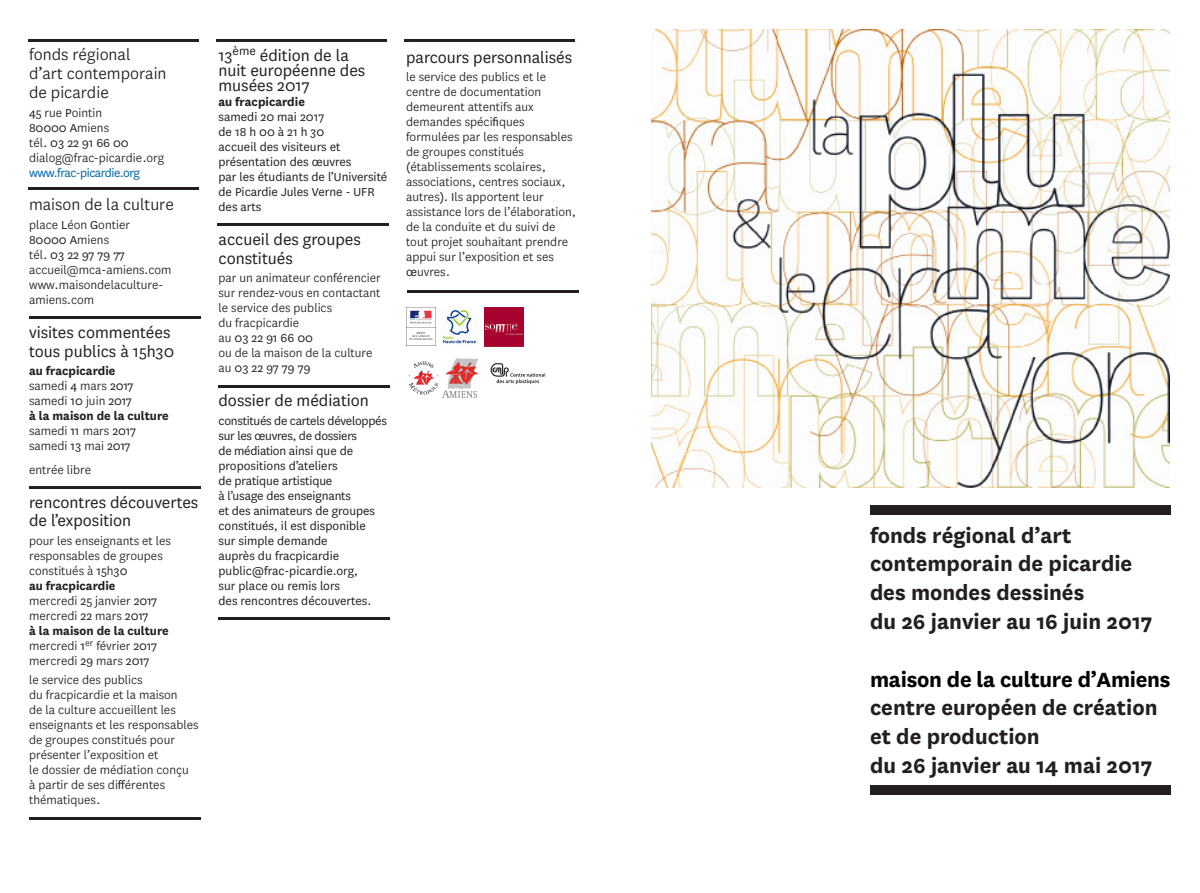
<style>
.page{position:relative;width:1200px;height:893px;background:#fff}
.page>*{position:absolute;margin:0;border:0;box-sizing:border-box;transform-origin:0 0}
.t1{font:700 24px/28.8px "National";color:#231f20}
.t2{font:700 24px "National";letter-spacing:-.01em;color:#000}
.t3{font:18px/18.8px "National";color:#231f20}
.t4{font:18px "National Frac";color:#231f20}
.t5{font:13.5px/15px "National Frac";color:#231f20}
.t6{font:13.5px/15px "National";color:#231f20}
.t7{font:13.5px/15px "National";letter-spacing:-.02em;color:#231f20}
.t8{font:700 13.5px "National";color:#231f20}
.t9{font:13.5px "National";letter-spacing:-.04em;color:#0065a4}
</style>
<div class="page">
<img style="left:651px;top:30px;width:517px;height:458px">
<hr style="left:29px;top:317px;width:171px;height:2px;background:#231f20">
<hr style="left:29px;top:486px;width:171px;height:3px;background:#231f20">
<hr style="left:29px;top:817px;width:171px;height:2px;background:#231f20">
<hr style="left:217px;top:39px;width:170px;height:3px;background:#231f20">
<hr style="left:218px;top:385px;width:172px;height:2px;background:#231f20">
<hr style="left:218px;top:617px;width:172px;height:3px;background:#231f20">
<hr style="left:29px;top:39px;width:170px;height:3px;background:#231f20">
<hr style="left:29px;top:187px;width:170px;height:3px;background:#231f20">
<hr style="left:404px;top:39px;width:170px;height:3px;background:#231f20">
<hr style="left:217px;top:223px;width:172px;height:2px;background:#231f20">
<hr style="left:407px;top:290px;width:171px;height:2px;background:#231f20">
<img style="left:408px;top:361px;width:31px;height:34px">
<img style="left:484px;top:308px;width:39px;height:39px">
<img style="left:442px;top:310px;width:35px;height:34px">
<img style="left:406px;top:307px;width:30px;height:39px">
<img style="left:490px;top:363px;width:56px;height:22px">
<img style="left:443px;top:358px;width:35px;height:39px">
<div style="left:869px;top:506px;width:300px;height:9px;background:#231f20"></div>
<div style="left:869px;top:785px;width:300px;height:10px;background:#231f20"></div>
<p class="t4" style="left:29px;top:45px;width:103px">fonds régional</p>
<p class="t4" style="left:29px;top:63px;width:139px">d’art contemporain</p>
<p class="t4" style="left:29px;top:82px;width:81px">de picardie</p>
<p class="t5" style="left:29px;top:105px;width:75px">45 rue Pointin</p>
<p class="t5" style="left:29px;top:120px;width:82px">80000 Amiens</p>
<p class="t5" style="left:29px;top:135px;width:101px">tél. 03 22 91 66 00</p>
<p class="t5" style="left:29px;top:150px;width:137px">dialog@frac-picardie.org</p>
<p class="t9" style="left:29px;top:164px;width:112px">www.frac-picardie.org</p>
<p class="t4" style="left:29px;top:195px;width:146px">maison de la culture</p>
<p class="t5" style="left:29px;top:218px;width:102px">place Léon Gontier</p>
<p class="t5" style="left:29px;top:233px;width:82px">80000 Amiens</p>
<p class="t5" style="left:29px;top:248px;width:97px">tél. 03 22 97 79 77</p>
<p class="t5" style="left:29px;top:263px;width:144px">accueil@mca-amiens.com</p>
<p class="t5" style="left:29px;top:278px;width:136px">www.maisondelaculture&shy;amiens.com</p>
<p class="t3" style="left:29px;top:322px;width:147px">visites commentées tous publics à 15h30</p>
<p class="t8" style="left:29px;top:362px;width:88px">au fracpicardie</p>
<p class="t5" style="left:29px;top:379px;width:106px">samedi 4 mars 2017</p>
<p class="t5" style="left:29px;top:394px;width:104px">samedi 10 juin 2017</p>
<p class="t8" style="left:29px;top:407px;width:141px">à la maison de la culture</p>
<p class="t5" style="left:29px;top:424px;width:108px">samedi 11 mars 2017</p>
<p class="t5" style="left:29px;top:439px;width:103px">samedi 13 mai 2017</p>
<p class="t5" style="left:29px;top:462px;width:63px">entrée libre</p>
<p class="t3" style="left:29px;top:492px;width:171px">rencontres découvertes de l’exposition</p>
<p class="t5" style="left:29px;top:534px;width:143px">pour les enseignants et les responsables de groupes constitués à 15h30</p>
<p class="t8" style="left:29px;top:576px;width:88px">au fracpicardie</p>
<p class="t5" style="left:29px;top:594px;width:130px">mercredi 25 janvier 2017</p>
<p class="t5" style="left:29px;top:609px;width:121px">mercredi 22 mars 2017</p>
<p class="t8" style="left:29px;top:621px;width:141px">à la maison de la culture</p>
<p class="t5" style="left:29px;top:639px;width:129px">mercredi 1<sup>er</sup> février 2017</p>
<p class="t5" style="left:29px;top:654px;width:122px">mercredi 29 mars 2017</p>
<p class="t5" style="left:29px;top:673px;width:115px">le service des publics</p>
<p class="t5" style="left:29px;top:688px;width:150px">du fracpicardie et la maison</p>
<p class="t5" style="left:29px;top:703px;width:148px">de la culture accueillent les</p>
<p class="t5" style="left:29px;top:718px;width:171px">enseignants et les responsables</p>
<p class="t5" style="left:29px;top:733px;width:147px">de groupes constitués pour</p>
<p class="t5" style="left:29px;top:748px;width:131px">présenter l’exposition et</p>
<p class="t5" style="left:29px;top:763px;width:161px">le dossier de médiation conçu</p>
<p class="t5" style="left:29px;top:778px;width:137px">à partir de ses différentes</p>
<p class="t5" style="left:29px;top:793px;width:73px">thématiques.</p>
<p class="t3" style="left:218px;top:47px;width:148px;line-height:15px">13<sup>ème</sup> édition de la nuit européenne des musées 2017</p>
<p class="t8" style="left:218px;top:92px;width:88px">au fracpicardie</p>
<p class="t6" style="left:218px;top:109px;width:107px">samedi 20 mai 2017</p>
<p class="t6" style="left:218px;top:124px;width:107px">de 18 h 00 à 21 h 30</p>
<p class="t6" style="left:218px;top:139px;width:134px">accueil des visiteurs et présentation des œuvres</p>
<p class="t6" style="left:218px;top:169px;width:170px">par les étudiants de l’Université de Picardie Jules Verne - UFR des arts</p>
<p class="t3" style="left:218px;top:229px;width:144px">accueil des groupes constitués</p>
<p class="t5" style="left:218px;top:271px;width:164px">par un animateur conférencier</p>
<p class="t5" style="left:218px;top:286px;width:163px">sur rendez-vous en contactant</p>
<p class="t5" style="left:218px;top:301px;width:115px">le service des publics</p>
<p class="t5" style="left:218px;top:316px;width:82px">du fracpicardie</p>
<p class="t5" style="left:218px;top:331px;width:96px">au 03 22 91 66 00</p>
<p class="t5" style="left:218px;top:346px;width:156px">ou de la maison de la culture</p>
<p class="t5" style="left:218px;top:361px;width:94px">au 03 22 97 79 79</p>
<p class="t3" style="left:218px;top:390px;width:152px">dossier de médiation</p>
<p class="t7" style="left:218px;top:413px;width:170px">constitués de cartels développés sur les œuvres, de dossiers<br>de médiation ainsi que de propositions d’ateliers</p>
<p class="t6" style="left:218px;top:473px;width:115px">de pratique artistique</p>
<p class="t6" style="left:218px;top:488px;width:134px">à l’usage des enseignants</p>
<p class="t6" style="left:218px;top:503px;width:158px">et des animateurs de groupes constitués, il est disponible</p>
<p class="t6" style="left:218px;top:533px;width:111px">sur simple demande</p>
<p class="t6" style="left:218px;top:548px;width:122px">auprès du fracpicardie</p>
<p class="t6" style="left:218px;top:563px;width:141px">public@frac-picardie.org,</p>
<p class="t6" style="left:218px;top:578px;width:123px">sur place ou remis lors</p>
<p class="t6" style="left:218px;top:593px;width:154px">des rencontres découvertes.</p>
<p class="t3" style="left:406px;top:47px;width:168px">parcours personnalisés</p>
<p class="t5" style="left:406px;top:70px;width:171px">le service des publics et le centre de documentation demeurent attentifs aux demandes spécifiques formulées par les responsables de groupes constitués (établissements scolaires, associations, centres sociaux, autres). Ils apportent leur assistance lors de l’élaboration, de la conduite et du suivi de tout projet souhaitant prendre appui sur l’exposition et ses œuvres.</p>
<p class="t1" style="left:869px;top:519px;width:203px">fonds régional d’art</p>
<p class="t1" style="left:869px;top:548px;width:264px">contemporain de picardie</p>
<p class="t1" style="left:869px;top:577px;width:216px">des mondes dessinés</p>
<p class="t1" style="left:869px;top:605px;width:284px">du 26 janvier au 16 juin 2017</p>
<p class="t2" style="left:869px;top:662px;width:302px">maison de la culture d’Amiens</p>
<p class="t1" style="left:869px;top:692px;width:289px">centre européen de création et de production</p>
<p class="t1" style="left:869px;top:749px;width:284px">du 26 janvier au 14 mai 2017</p>
</div>
